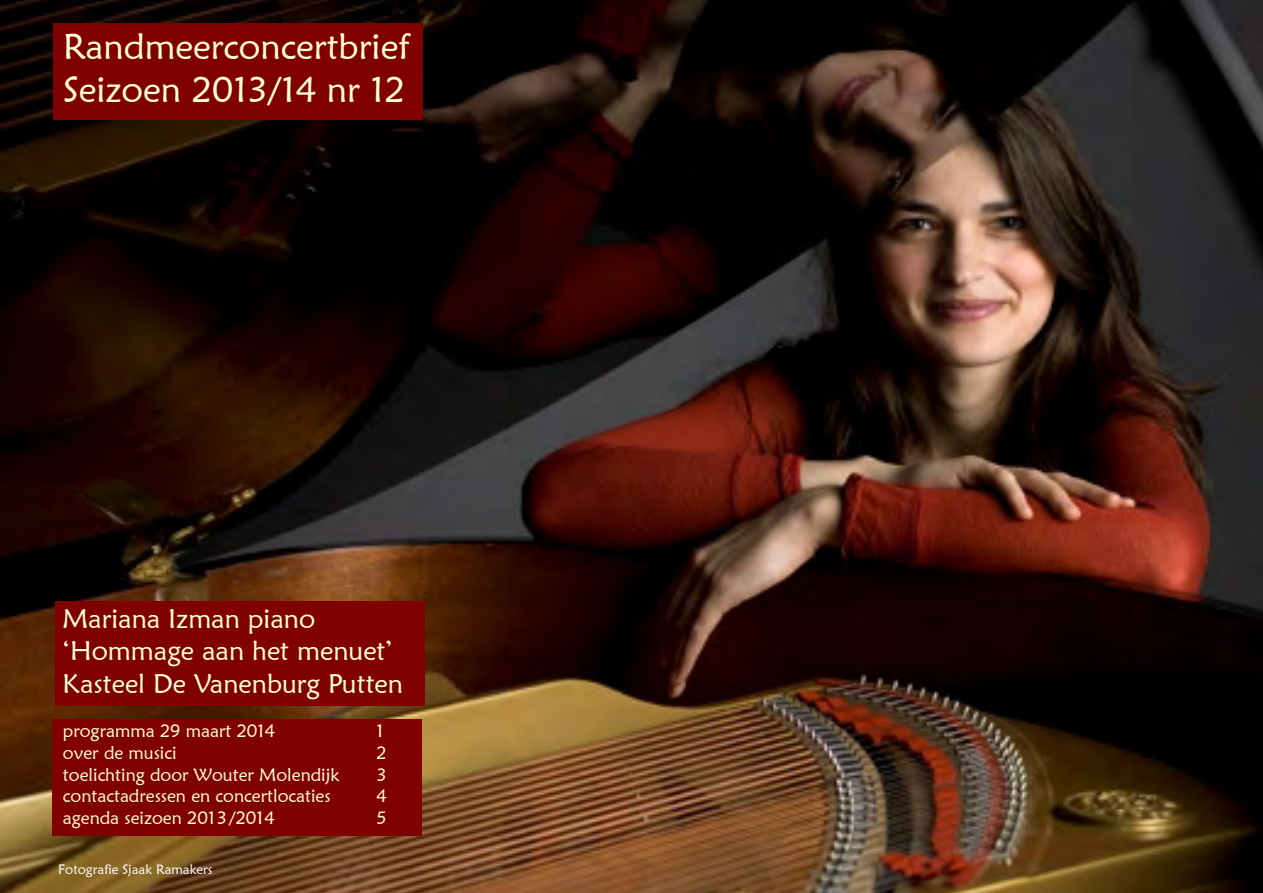
<style>
.page{position:relative;width:1263px;height:893px;background:#fff}
.page>*{position:absolute;margin:0;border:0;box-sizing:border-box;transform-origin:0 0}
.t1{font:36px/43px "Maiandra GD";color:#ffffd9}
.t2{font:27px/32.4px "Maiandra GD";color:#ffffd9}
.t3{font:18px "Maiandra GD";color:#ffffd9}
.t4{font:13.5px "Maiandra GD";color:#fff}
</style>
<div class="page">
<img style="left:0;top:0;width:1263px;height:893px">
<div style="left:53px;top:23px;width:369px;height:97px;background:#800000"></div>
<div style="left:55px;top:601px;width:369px;height:104px;background:#800000"></div>
<div style="left:52px;top:719px;width:370px;height:117px;background:#800000"></div>
<h1 class="t1" style="left:63px;top:28px;width:348px">Randmeerconcertbrief<br>Seizoen 2013/14 nr 12</h1>
<h2 class="t2" style="left:63px;top:605px;width:342px">Mariana Izman piano ‘Hommage aan het menuet’<br>Kasteel De Vanenburg Putten</h2>
<p class="t3" style="left:63px;top:724px;width:214px">programma 29 maart 2014</p>
<p class="t3" style="left:376px;top:724px;width:9px">1</p>
<p class="t3" style="left:63px;top:745px;width:115px">over de musici</p>
<p class="t3" style="left:376px;top:745px;width:12px">2</p>
<p class="t3" style="left:63px;top:767px;width:278px">toelichting door Wouter Molendijk</p>
<p class="t3" style="left:376px;top:767px;width:12px">3</p>
<p class="t3" style="left:63px;top:788px;width:269px">contactadressen en concertlocaties</p>
<p class="t3" style="left:376px;top:788px;width:12px">4</p>
<p class="t3" style="left:63px;top:810px;width:213px">agenda seizoen 2013/2014</p>
<p class="t3" style="left:376px;top:810px;width:12px">5</p>
<p class="t4" style="left:58px;top:863px;width:156px">Fotografie Sjaak Ramakers</p>
</div>
